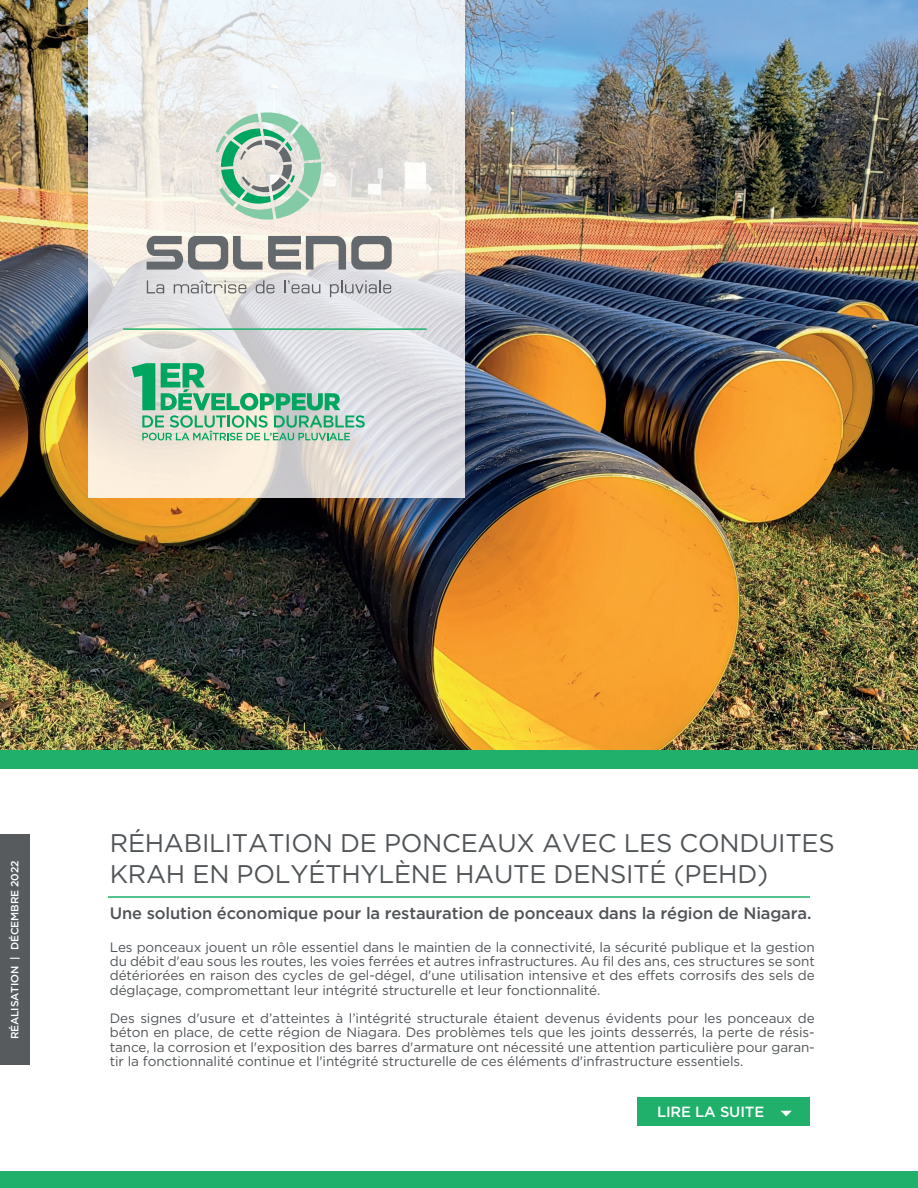
<style>
.page{position:relative;width:918px;height:1188px;background:#fff}
.page>*{position:absolute;margin:0;border:0;box-sizing:border-box;transform-origin:0 0}
.t1{font:25.5px/30.6px "Gotham HTF";letter-spacing:-.01em;color:#505457}
.t2{font:500 16.5px "Gotham HTF";letter-spacing:-.01em;color:#505457}
.t3{font:500 14.7px "Gotham HTF";letter-spacing:-.01em;color:#fff}
.t4{font:13.5px/14.2px "Gotham HTF";letter-spacing:-.01em;color:#505457;text-align:justify}
.t5{font:500 10.5px "Gotham HTF";letter-spacing:-.01em;color:#fff}
</style>
<div class="page">
<img style="left:0;top:0;width:918px;height:750px">
<div style="left:0;top:1171px;width:918px;height:17px;background:#20b06b"></div>
<div style="left:0;top:750px;width:918px;height:19px;background:#20b06b"></div>
<img style="left:89px;top:0;width:375px;height:498px">
<div style="left:638px;top:1097px;width:172px;height:28px;background:#20b06b"></div>
<hr style="left:123px;top:328px;width:304px;height:2px;background:#20b06b">
<hr style="left:108px;top:896px;width:702px;height:2px;background:#20b06b">
<svg style="left:781px;top:1111px;width:11px;height:5px"></svg>
<div style="left:0;top:835px;width:29px;height:230px;background:#575b5e"></div>
<svg style="left:216px;top:112px;width:106px;height:108px"></svg>
<svg style="left:147px;top:236px;width:245px;height:34px"></svg>
<svg style="left:147px;top:281px;width:17px;height:12px"></svg>
<svg style="left:174px;top:280px;width:72px;height:13px"></svg>
<svg style="left:256px;top:281px;width:18px;height:12px"></svg>
<svg style="left:284px;top:281px;width:36px;height:12px"></svg>
<svg style="left:330px;top:280px;width:61px;height:17px"></svg>
<svg style="left:132px;top:363px;width:233px;height:77px"></svg>
<p class="t5" style="left:9px;top:1039px;width:181px;rotate:-90deg">RÉALISATION | DÉCEMBRE 2022</p>
<h1 class="t1" style="left:110px;top:828px;width:726px">RÉHABILITATION DE PONCEAUX AVEC LES CONDUITES<br>KRAH EN POLYÉTHYLÈNE HAUTE DENSITÉ (PEHD)</h1>
<p class="t2" style="left:110px;top:904px;width:703px">Une solution économique pour la restauration de ponceaux dans la région de Niagara.</p>
<p class="t4" style="left:110px;top:940px;width:706px">Les ponceaux jouent un rôle essentiel dans le maintien de la connectivité, la sécurité publique et la gestion du débit d'eau sous les routes, les voies ferrées et autres infrastructures. Au fil des ans, ces structures se sont détériorées en raison des cycles de gel-dégel, d'une utilisation intensive et des effets corrosifs des sels de déglaçage, compromettant leur intégrité structurelle et leur fonctionnalité.</p>
<p class="t4" style="left:110px;top:1011px;width:706px">Des signes d'usure et d’atteintes à l’intégrité structurale étaient devenus évidents pour les ponceaux de béton en place, de cette région de Niagara. Des problèmes tels que les joints desserrés, la perte de résis&shy;tance, la corrosion et l'exposition des barres d'armature ont nécessité une attention particulière pour garan&shy;tir la fonctionnalité continue et l'intégrité structurelle de ces éléments d'infrastructure essentiels.</p>
<p class="t3" style="left:657px;top:1104px;width:109px">LIRE LA SUITE</p>
</div>
